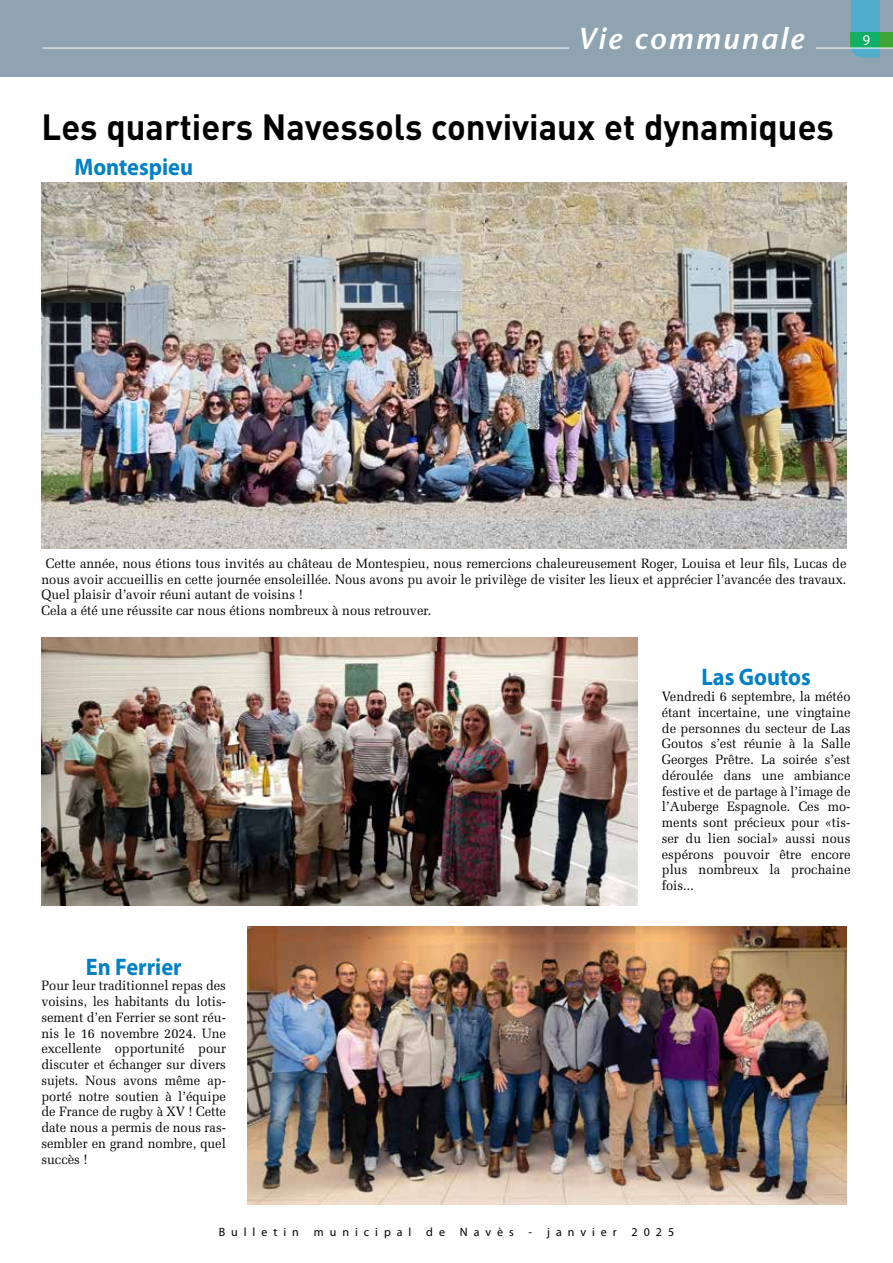
<style>
.page{position:relative;width:893px;height:1263px;background:#fff}
.page>*{position:absolute;margin:0;border:0;box-sizing:border-box;transform-origin:0 0}
.t1{font:700 36px "DIN";color:#000;scale:.96 1}
.t2{font:italic 600 30px "Stone Sans";letter-spacing:.07em;color:#fff}
.t3{font:700 24px "Myriad Pro";color:#0080c5;scale:.93 1}
.t4{font:15px "Myriad Pro";color:#fff;scale:.95 1}
.t5{font:13.5px/15.8px "Melior";color:#000;text-align:justify;scale:.95 1}
.t6{font:12px "Myriad Pro";letter-spacing:.5em;color:#000}
</style>
<div class="page">
<div style="left:0;top:0;width:893px;height:77px;background:#8fa4b0"></div>
<div style="left:850px;top:32px;width:43px;height:15px;background:#3fa535"></div>
<svg style="left:851px;top:0;width:29px;height:58px;background:#42adaf"></svg>
<hr style="left:43px;top:48px;width:850px;height:1px;background:#fff">
<div style="left:569px;top:21px;width:247px;height:56px;background:#8fa4b0"></div>
<img style="left:41px;top:637px;width:596px;height:268px">
<img style="left:41px;top:182px;width:805px;height:367px">
<img style="left:247px;top:927px;width:599px;height:277px">
<h2 class="t2" style="left:578px;top:19px;width:227px">Vie communale</h2>
<p class="t4" style="left:863px;top:30px;width:9px">9</p>
<h1 class="t1" style="left:41px;top:104px;width:827px">Les quartiers Navessols conviviaux et dynamiques</h1>
<h3 class="t3" style="left:74px;top:151px;width:129px">Montespieu</h3>
<p class="t5" style="left:41px;top:555px;width:849px;text-align:left;text-indent:4px">Cette année, nous étions tous invités au château de Montespieu, nous remercions chaleureusement Roger, Louisa et leur fils, Lucas de nous avoir accueillis en cette journée ensoleillée. Nous avons pu avoir le privilège de visiter les lieux et apprécier l’avancée des travaux.<br>Quel plaisir d’avoir réuni autant de voisins !<br>Cela a été une réussite car nous étions nombreux à nous retrouver.</p>
<h3 class="t3" style="left:86px;top:951px;width:105px">En Ferrier</h3>
<p class="t5" style="left:41px;top:978px;width:196px">Pour leur traditionnel repas des voisins, les habitants du lotis&shy;sement d’en Ferrier se sont réu&shy;nis le 16 novembre 2024. Une excellente opportunité pour discuter et échanger sur divers sujets. Nous avons même ap&shy;porté notre soutien à l’équipe de France de rugby à XV ! Cette date nous a permis de nous ras&shy;sembler en grand nombre, quel succès !</p>
<h3 class="t3" style="left:701px;top:662px;width:119px">Las Goutos</h3>
<p class="t5" style="left:662px;top:689px;width:200px">Vendredi 6 septembre, la météo étant incertaine, une vingtaine de personnes du secteur de Las Goutos s’est réunie à la Salle Georges Prêtre. La soirée s’est déroulée dans une ambiance festive et de partage à l’image de l’Auberge Espagnole. Ces mo&shy;ments sont précieux pour «tis&shy;ser du lien social» aussi nous espérons pouvoir être encore plus nombreux la prochaine fois...</p>
<p class="t6" style="left:219px;top:1224px;width:457px">Bulletin municipal de Navès - janvier 2025</p>
</div>
